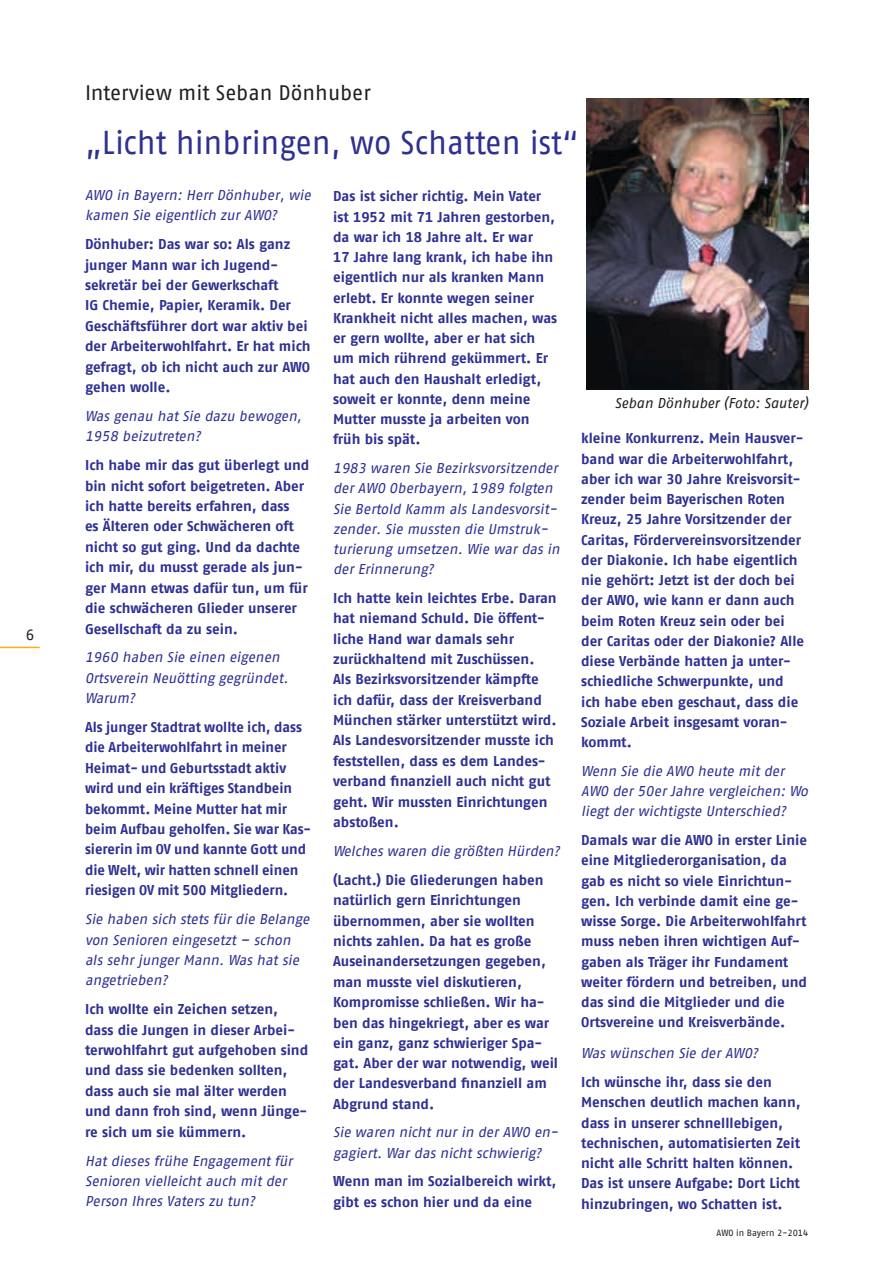
<style>
.page{position:relative;width:893px;height:1263px;background:#fff}
.page>*{position:absolute;margin:0;border:0;box-sizing:border-box;transform-origin:0 0}
.t1{font:33px "AWO Fago Office";color:#2e3092;scale:.95 1}
.t2{font:21px "AWO Fago Office";color:#231f20}
.t3{font:15px "AWO Fago Office";color:#231f20}
.t4{font:700 14.25px/20.4px "AWO Fago Office";color:#2e3092}
.t5{font:italic 14.25px/20.4px "AWO Fago Office";color:#2e3092}
.t6{font:italic 14.25px "AWO Fago Office";color:#231f20}
.t7{font:9px "AWO Fago Office";color:#231f20}
</style>
<div class="page">
<img style="left:587px;top:98px;width:221px;height:291px">
<hr style="left:0;top:647px;width:40px;height:1px;background:#faaf18">
<p class="t3" style="left:26px;top:626px;width:10px">6</p>
<h2 class="t2" style="left:85px;top:81px;width:287px">Interview mit Seban Dönhuber</h2>
<h1 class="t1" style="left:85px;top:124px;width:521px">„Licht hinbringen, wo Schatten ist“</h1>
<p class="t5" style="left:85px;top:185px;width:230px">AWO in Bayern: Herr Dönhuber, wie kamen Sie eigentlich zur AWO?</p>
<p class="t4" style="left:85px;top:234px;width:227px">Dönhuber: Das war so: Als ganz junger Mann war ich Jugend&shy;sekretär bei der Gewerkschaft<br>IG Chemie, Papier, Keramik. Der<br>Geschäftsführer dort war aktiv bei der Arbeiterwohlfahrt. Er hat mich gefragt, ob ich nicht auch zur AWO gehen wolle.</p>
<p class="t5" style="left:85px;top:406px;width:221px">Was genau hat Sie dazu bewogen,<br>1958 beizutreten?</p>
<p class="t4" style="left:85px;top:455px;width:226px">Ich habe mir das gut überlegt und bin nicht sofort beigetreten. Aber ich hatte bereits erfahren, dass<br>es Älteren oder Schwächeren oft nicht so gut ging. Und da dachte ich mir, du musst gerade als jun&shy;ger Mann etwas dafür tun, um für die schwächeren Glieder unserer<br>Gesellschaft da zu sein.</p>
<p class="t5" style="left:85px;top:647px;width:207px">1960 haben Sie einen eigenen<br>Ortsverein Neuötting gegründet.<br>Warum?</p>
<p class="t4" style="left:85px;top:717px;width:228px">Als junger Stadtrat wollte ich, dass die Arbeiterwohlfahrt in meiner Heimat- und Geburtsstadt aktiv wird und ein kräftiges Standbein bekommt. Meine Mutter hat mir beim Aufbau geholfen. Sie war Kas&shy;siererin im OV und kannte Gott und die Welt, wir hatten schnell einen riesigen OV mit 500 Mitgliedern.</p>
<p class="t5" style="left:85px;top:909px;width:229px">Sie haben sich stets für die Belange von Senioren eingesetzt – schon als sehr junger Mann. Was hat sie angetrieben?</p>
<p class="t4" style="left:85px;top:999px;width:225px">Ich wollte ein Zeichen setzen, dass die Jungen in dieser Arbei&shy;terwohlfahrt gut aufgehoben sind und dass sie bedenken sollten, dass auch sie mal älter werden und dann froh sind, wenn Jünge&shy;re sich um sie kümmern.</p>
<p class="t5" style="left:85px;top:1150px;width:212px">Hat dieses frühe Engagement für<br>Senioren vielleicht auch mit der<br>Person Ihres Vaters zu tun?</p>
<p class="t4" style="left:333px;top:186px;width:226px">Das ist sicher richtig. Mein Vater ist 1952 mit 71 Jahren gestorben, da war ich 18 Jahre alt. Er war<br>17 Jahre lang krank, ich habe ihn eigentlich nur als kranken Mann erlebt. Er konnte wegen seiner<br>Krankheit nicht alles machen, was er gern wollte, aber er hat sich um mich rührend gekümmert. Er hat auch den Haushalt erledigt, soweit er konnte, denn meine<br>Mutter musste ja arbeiten von früh bis spät.</p>
<p class="t5" style="left:333px;top:458px;width:231px">1983 waren Sie Bezirksvorsitzender der AWO Oberbayern, 1989 folgten<br>Sie Bertold Kamm als Landesvorsit&shy;zender. Sie mussten die Umstruk&shy;turierung umsetzen. Wie war das in der Erinnerung?</p>
<p class="t4" style="left:333px;top:588px;width:225px">Ich hatte kein leichtes Erbe. Daran hat niemand Schuld. Die öffent&shy;liche Hand war damals sehr zurückhaltend mit Zuschüssen.<br>Als Bezirksvorsitzender kämpfte ich dafür, dass der Kreisverband<br>München stärker unterstützt wird.<br>Als Landesvorsitzender musste ich feststellen, dass es dem Landes&shy;verband finanziell auch nicht gut geht. Wir mussten Einrichtungen abstoßen.</p>
<p class="t5" style="left:333px;top:840px;width:231px">Welches waren die größten Hürden?</p>
<p class="t4" style="left:333px;top:869px;width:226px">(Lacht.) Die Gliederungen haben natürlich gern Einrichtungen übernommen, aber sie wollten nichts zahlen. Da hat es große<br>Auseinandersetzungen gegeben, man musste viel diskutieren,<br>Kompromisse schließen. Wir ha&shy;ben das hingekriegt, aber es war ein ganz, ganz schwieriger Spa&shy;gat. Aber der war notwendig, weil der Landesverband finanziell am<br>Abgrund stand.</p>
<p class="t5" style="left:333px;top:1122px;width:229px">Sie waren nicht nur in der AWO en&shy;gagiert. War das nicht schwierig?</p>
<p class="t4" style="left:333px;top:1171px;width:225px">Wenn man im Sozialbereich wirkt, gibt es schon hier und da eine</p>
<p class="t6" style="left:615px;top:394px;width:195px">Seban Dönhuber (Foto: Sauter)</p>
<p class="t4" style="left:581px;top:428px;width:224px">kleine Konkurrenz. Mein Hausver&shy;band war die Arbeiterwohlfahrt, aber ich war 30 Jahre Kreisvorsit&shy;zender beim Bayerischen Roten<br>Kreuz, 25 Jahre Vorsitzender der<br>Caritas, Fördervereinsvorsitzender der Diakonie. Ich habe eigentlich nie gehört: Jetzt ist der doch bei der AWO, wie kann er dann auch beim Roten Kreuz sein oder bei der Caritas oder der Diakonie? Alle diese Verbände hatten ja unter&shy;schiedliche Schwerpunkte, und ich habe eben geschaut, dass die<br>Soziale Arbeit insgesamt voran&shy;kommt.</p>
<p class="t5" style="left:581px;top:760px;width:231px">Wenn Sie die AWO heute mit der<br>AWO der 50er Jahre vergleichen: Wo liegt der wichtigste Unterschied?</p>
<p class="t4" style="left:581px;top:830px;width:228px">Damals war die AWO in erster Linie eine Mitgliederorganisation, da gab es nicht so viele Einrichtun&shy;gen. Ich verbinde damit eine ge&shy;wisse Sorge. Die Arbeiterwohlfahrt muss neben ihren wichtigen Auf&shy;gaben als Träger ihr Fundament weiter fördern und betreiben, und das sind die Mitglieder und die<br>Ortsvereine und Kreisverbände.</p>
<p class="t5" style="left:581px;top:1043px;width:181px">Was wünschen Sie der AWO?</p>
<p class="t4" style="left:581px;top:1072px;width:221px">Ich wünsche ihr, dass sie den<br>Menschen deutlich machen kann, dass in unserer schnelllebigen, technischen, automatisierten Zeit nicht alle Schritt halten können.<br>Das ist unsere Aufgabe: Dort Licht hinzubringen, wo Schatten ist.</p>
<p class="t7" style="left:716px;top:1228px;width:93px">AWO in Bayern 2-2014</p>
</div>
